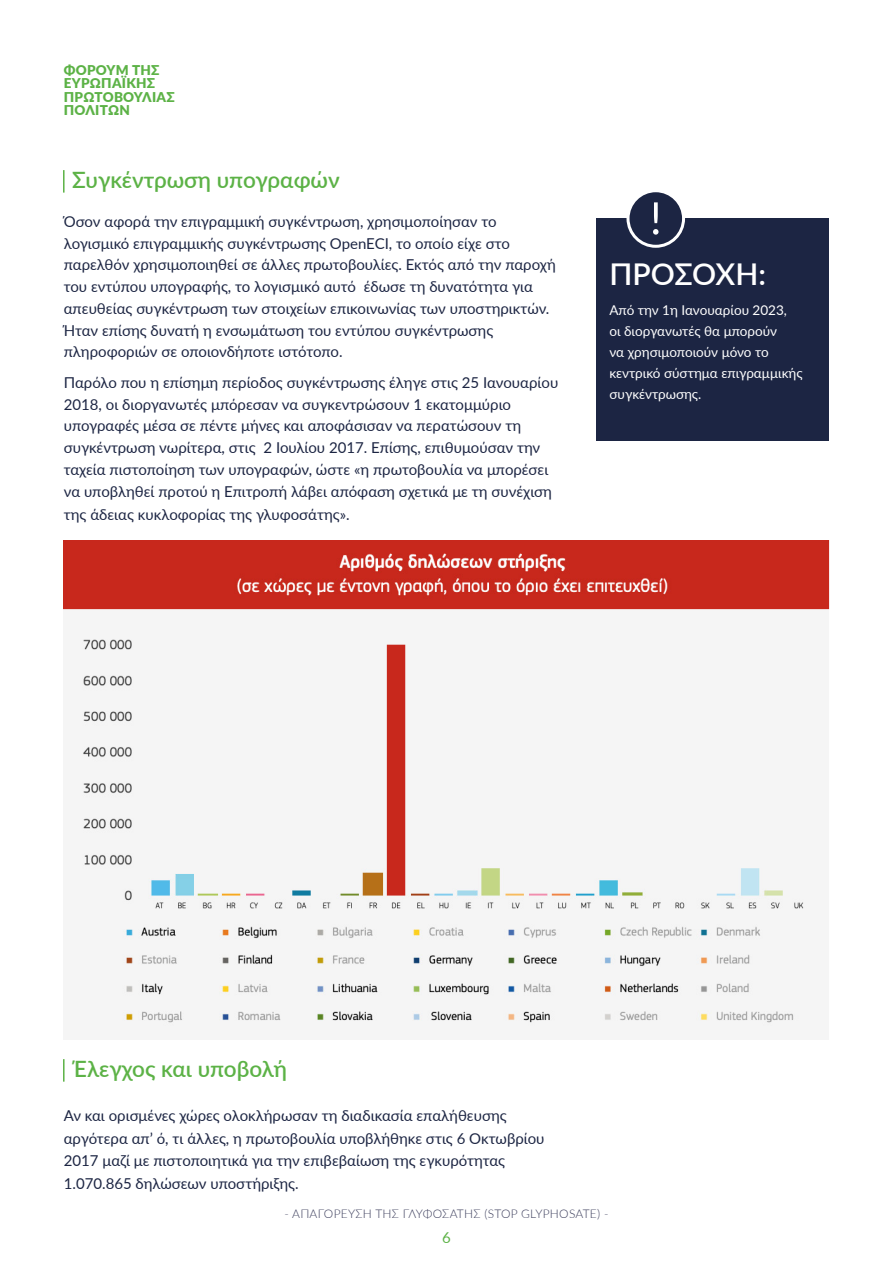
<style>
.page{position:relative;width:893px;height:1263px;background:#fff}
.page>*{position:absolute;margin:0;border:0;box-sizing:border-box;transform-origin:0 0}
.t1{font:600 30px "Lato";letter-spacing:-.01em;color:#fff}
.t2{font:600 22.5px "Lato";color:#5cb246}
.t3{font:15px/21.8px "Lato";color:#1c2543}
.t4{font:15px "Lato";color:#5cb246}
.t5{font:13.5px/21px "Lato";color:#fff}
.t6{font:900 13.5px/13.5px "Lato";letter-spacing:.02em;color:#5cb246}
.t7{font:300 12px "Lato";letter-spacing:.02em;color:#3c3e5c}
</style>
<div class="page">
<hr style="left:63px;top:170px;width:2px;height:23px;background:#5cb246">
<img style="left:64px;top:540px;width:765px;height:486px">
<div style="left:597px;top:218px;width:232px;height:223px;background:#1c2543"></div>
<div style="left:628px;top:191px;width:55px;height:55px;background:#1c2543;border-radius:50%"></div>
<div style="left:626px;top:189px;width:59px;height:59px;border:3px solid #fff;border-radius:50%"></div>
<svg style="left:653px;top:202px;width:5px;height:33px"></svg>
<hr style="left:63px;top:1059px;width:2px;height:23px;background:#5cb246">
<p class="t6" style="left:64px;top:62px;width:112px">ΦΟΡΟΥΜ ΤΗΣ<br>ΕΥΡΩΠΑΪΚΗΣ<br>ΠΡΩΤΟΒΟΥΛΙΑΣ<br>ΠΟΛΙΤΩΝ</p>
<h2 class="t2" style="left:72px;top:164px;width:269px">Συγκέντρωση υπογραφών</h2>
<p class="t3" style="left:64px;top:210px;width:493px">Όσον αφορά την επιγραμμική συγκέντρωση, χρησιμοποίησαν το λογισμικό επιγραμμικής συγκέντρωσης OpenECI, το οποίο είχε στο παρελθόν χρησιμοποιηθεί σε άλλες πρωτοβουλίες. Εκτός από την παροχή του εντύπου υπογραφής, το λογισμικό αυτό έδωσε τη δυνατότητα για απευθείας συγκέντρωση των στοιχείων επικοινωνίας των υποστηρικτών.<br>Ήταν επίσης δυνατή η ενσωμάτωση του εντύπου συγκέντρωσης πληροφοριών σε οποιονδήποτε ιστότοπο.</p>
<p class="t3" style="left:64px;top:371px;width:496px">Παρόλο που η επίσημη περίοδος συγκέντρωσης έληγε στις 25 Ιανουαρίου 2018, οι διοργανωτές μπόρεσαν να συγκεντρώσουν 1 εκατομμύριο υπογραφές μέσα σε πέντε μήνες και αποφάσισαν να περατώσουν τη συγκέντρωση νωρίτερα, στις 2 Ιουλίου 2017. Επίσης, επιθυμούσαν την ταχεία πιστοποίηση των υπογραφών, ώστε «η πρωτοβουλία να μπορέσει να υποβληθεί προτού η Επιτροπή λάβει απόφαση σχετικά με τη συνέχιση της άδειας κυκλοφορίας της γλυφοσάτης».</p>
<h1 class="t1" style="left:609px;top:252px;width:158px">ΠΡΟΣΟΧΗ:</h1>
<p class="t5" style="left:609px;top:299px;width:195px">Από την 1η Ιανουαρίου 2023,<br>οι διοργανωτές θα μπορούν<br>να χρησιμοποιούν μόνο το κεντρικό σύστημα επιγραμμικής συγκέντρωσης.</p>
<h2 class="t2" style="left:72px;top:1053px;width:216px">Έλεγχος και υποβολή</h2>
<p class="t3" style="left:64px;top:1104px;width:482px;line-height:22.5px">Αν και ορισμένες χώρες ολοκλήρωσαν τη διαδικασία επαλήθευσης αργότερα απ’ ό, τι άλλες, η πρωτοβουλία υποβλήθηκε στις 6 Οκτωβρίου 2017 μαζί με πιστοποιητικά για την επιβεβαίωση της εγκυρότητας 1.070.865 δηλώσεων υποστήριξης.</p>
<p class="t7" style="left:284px;top:1206px;width:325px">- ΑΠΑΓΟΡΕΥΣΗ ΤΗΣ ΓΛΥΦΟΣΑΤΗΣ (STOP GLYPHOSATE) -</p>
<p class="t4" style="left:442px;top:1227px;width:10px">6</p>
</div>
